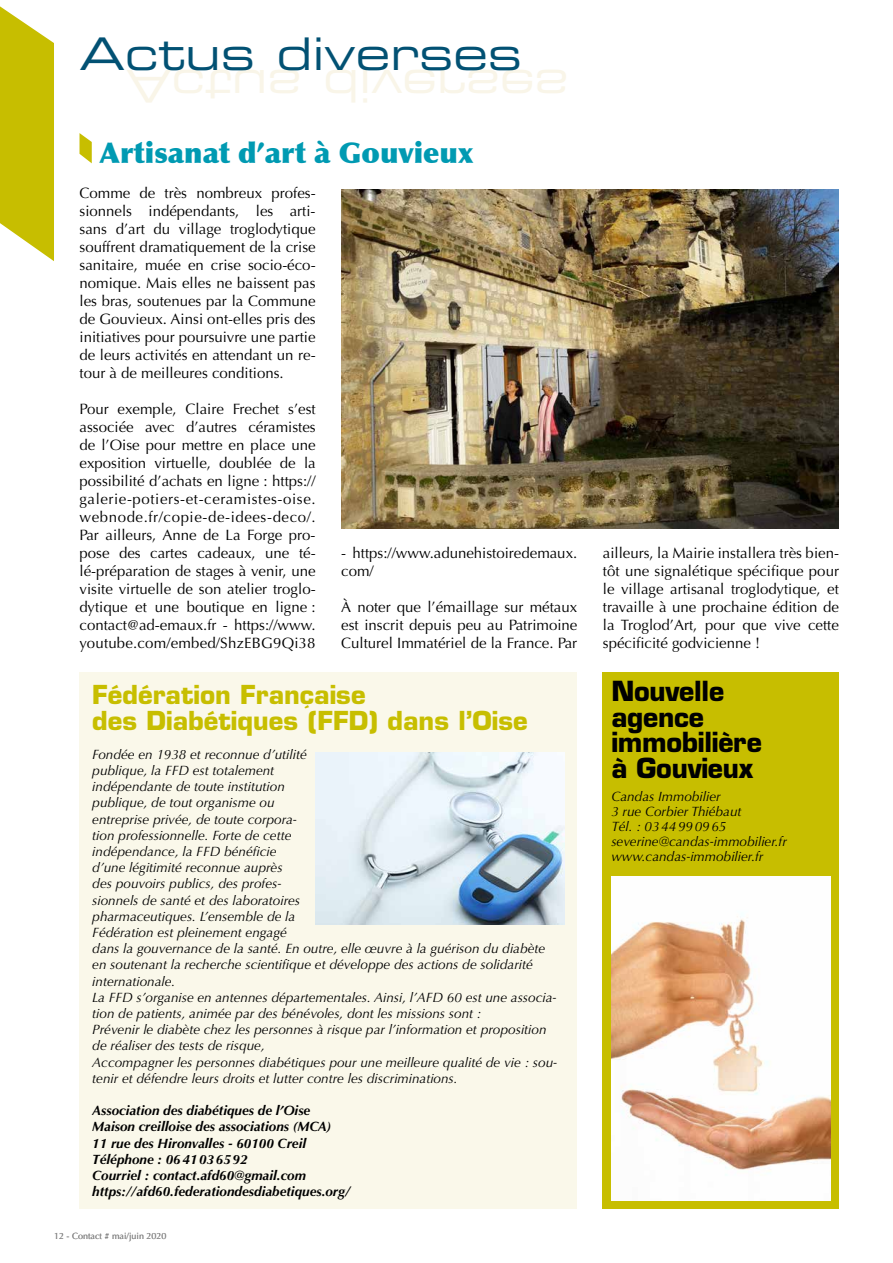
<style>
.page{position:relative;width:893px;height:1263px;background:#fff}
.page>*{position:absolute;margin:0;border:0;box-sizing:border-box;transform-origin:0 0}
.t1{font:45px "Eurostile Extended Two";color:#025173}
.t2{font:900 28.5px "Optima";color:#009ab2}
.t3{font:700 27px/25.5px "Eurostile LT Std";letter-spacing:-.01em;color:#000}
.t4{font:700 25.5px/25.5px "Eurostile LT Std";color:#c7be00}
.t5{font:15px/18px "Optima";color:#000;text-align:justify}
.t6{font:italic 13.5px/16.2px "Optima";color:#000}
.t7{font:italic 700 13.5px/16.2px "Optima";color:#000}
.t8{font:9px "Optima";color:#878787}
</style>
<div class="page">
<svg style="left:0;top:6px;width:54px;height:255px;background:#cfc725"></svg>
<div style="left:603px;top:672px;width:236px;height:537px;background:#c7be00"></div>
<div style="left:80px;top:672px;width:497px;height:537px;background:#faf8ea"></div>
<svg style="left:80px;top:133px;width:12px;height:30px"></svg>
<img style="left:316px;top:752px;width:249px;height:172px">
<img style="left:611px;top:876px;width:219px;height:324px">
<img style="left:341px;top:189px;width:498px;height:340px">
<h1 class="t1" style="left:80px;top:23px;width:444px">Actus diverses</h1>
<h2 class="t2" style="left:99px;top:136px;width:375px">Artisanat d’art à Gouvieux</h2>
<p class="t5" style="left:80px;top:184px;width:238px">Comme de très nombreux profes&shy;sionnels indépendants, les arti&shy;sans d’art du village troglodytique souffrent dramatiquement de la crise sanitaire, muée en crise socio-éco&shy;nomique. Mais elles ne baissent pas les bras, soutenues par la Commune de Gouvieux. Ainsi ont-elles pris des initiatives pour poursuivre une partie de leurs activités en attendant un re&shy;tour à de meilleures conditions.</p>
<p class="t5" style="left:80px;top:400px;width:238px">Pour exemple, Claire Frechet s’est associée avec d’autres céramistes de l’Oise pour mettre en place une exposition virtuelle, doublée de la possibilité d’achats en ligne : https:// galerie-potiers-et-ceramistes-oise. webnode.fr/copie-de-idees-deco/.<br>Par ailleurs, Anne de La Forge pro&shy;pose des cartes cadeaux, une té&shy;lé-préparation de stages à venir, une visite virtuelle de son atelier troglo&shy;dytique et une boutique en ligne : contact@ad-emaux.fr - https://www. youtube.com/embed/ShzEBG9Qi38</p>
<p class="t5" style="left:341px;top:544px;width:238px">- https://www.adunehistoiredemaux. com/</p>
<p class="t5" style="left:341px;top:598px;width:238px">À noter que l’émaillage sur métaux est inscrit depuis peu au Patrimoine Culturel Immatériel de la France. Par</p>
<h3 class="t4" style="left:92px;top:682px;width:437px">Fédération Française<br>des Diabétiques (FFD) dans l’Oise</h3>
<p class="t6" style="left:92px;top:746px;width:466px">Fondée en 1938 et reconnue d’utilité<br>publique, la FFD est totalement<br>indépendante de toute institution<br>publique, de tout organisme ou<br>entreprise privée, de toute corpora-<br>tion professionnelle. Forte de cette<br>indépendance, la FFD bénéficie<br>d’une légitimité reconnue auprès<br>des pouvoirs publics, des profes-<br>sionnels de santé et des laboratoires<br>pharmaceutiques. L’ensemble de la<br>Fédération est pleinement engagé<br>dans la gouvernance de la santé. En outre, elle œuvre à la guérison du diabète en soutenant la recherche scientifique et développe des actions de solidarité internationale.<br>La FFD s’organise en antennes départementales. Ainsi, l’AFD 60 est une associa&shy;tion de patients, animée par des bénévoles, dont les missions sont :<br>Prévenir le diabète chez les personnes à risque par l’information et proposition de réaliser des tests de risque,<br>Accompagner les personnes diabétiques pour une meilleure qualité de vie : sou&shy;tenir et défendre leurs droits et lutter contre les discriminations.</p>
<p class="t7" style="left:92px;top:1102px;width:260px">Association des diabétiques de l’Oise Maison creilloise des associations (MCA)<br>11 rue des Hironvalles - 60100 Creil Téléphone : 0641036592<br>Courriel : contact.afd60@gmail.com https://afd60.federationdesdiabetiques.org/</p>
<p class="t8" style="left:54px;top:1231px;width:114px">12 - Contact # mai/juin 2020</p>
<p class="t5" style="left:603px;top:544px;width:238px">ailleurs, la Mairie installera très bien&shy;tôt une signalétique spécifique pour le village artisanal troglodytique, et travaille à une prochaine édition de la Troglod’Art, pour que vive cette spécificité godvicienne !</p>
<h3 class="t3" style="left:611px;top:678px;width:152px">Nouvelle agence immobilière à Gouvieux</h3>
<p class="t6" style="left:611px;top:789px;width:177px;line-height:15px">Candas Immobilier<br>3 rue Corbier Thiébaut<br>Tél. : 0344990965 severine@candas-immobilier.fr www.candas-immobilier.fr</p>
</div>
